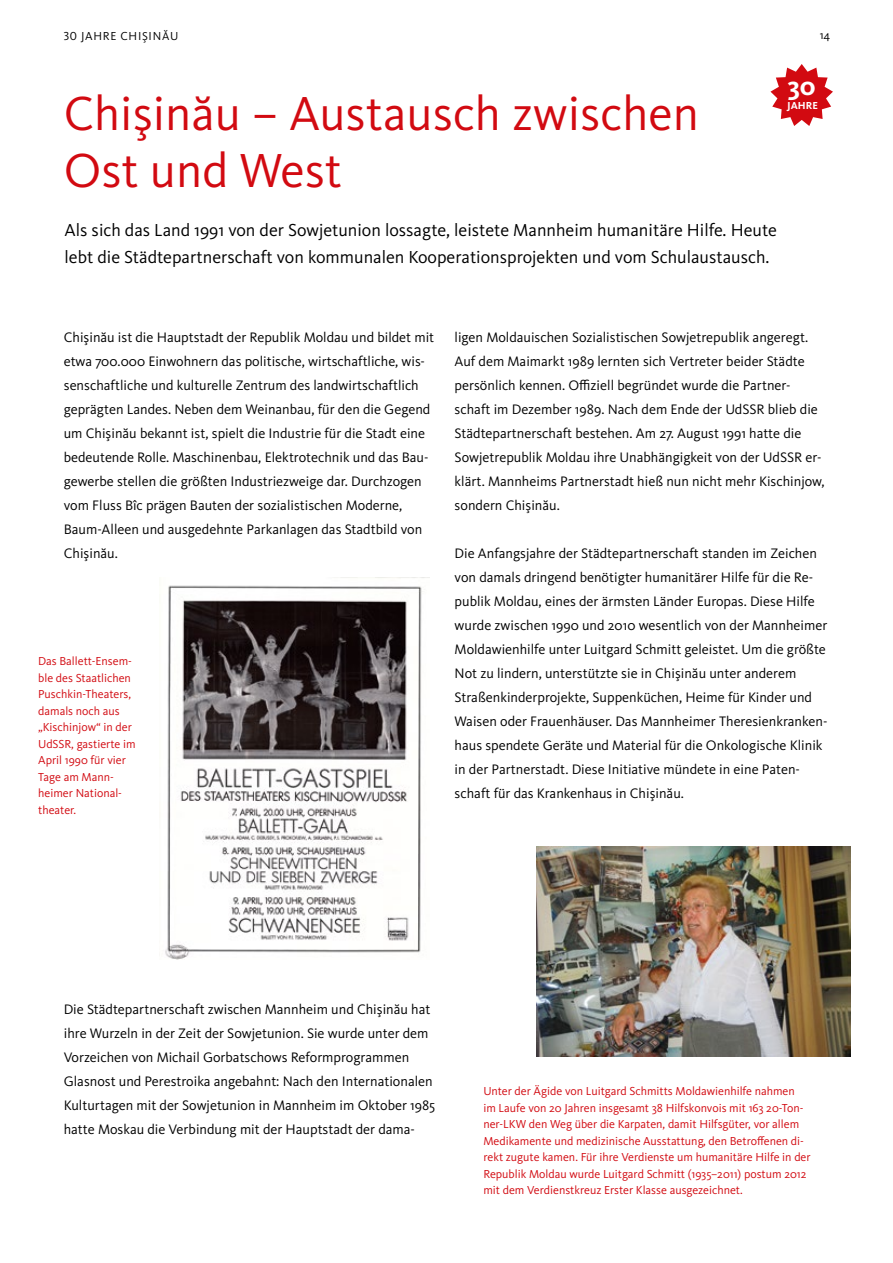
<style>
.page{position:relative;width:893px;height:1263px;background:#fff}
.page>*{position:absolute;margin:0;border:0;box-sizing:border-box;transform-origin:0 0}
.t1{font:49.5px/57px "Kievit Pro";color:#d20a11}
.t2{font:700 27px "Kievit Pro";color:#fff}
.t3{font:18px/27px "Kievit Pro";color:#000}
.t4{font:14.25px/24px "Kievit Pro";color:#000}
.t5{font:12px/16.5px "Kievit Pro";color:#d20a11}
.t6{font:12px "Kievit Pro";letter-spacing:.06em;color:#000}
.t7{font:700 10.5px "Kievit Pro";letter-spacing:.01em;color:#fff}
.s1{font-size:11.7px}
</style>
<div class="page">
<img style="left:165px;top:585px;width:257px;height:375px">
<img style="left:537px;top:846px;width:313px;height:210px">
<svg style="left:770px;top:64px;width:63px;height:62px"></svg>
<p class="t6" style="left:64px;top:29px;width:116px">30 JAHRE CHI<span class="s1">Ş</span>IN<span class="s1">Ă</span>U</p>
<p class="t6" style="left:820px;top:28px;width:12px">14</p>
<h1 class="t1" style="left:64px;top:85px;width:637px">Chişinău – Austausch zwischen<br>Ost und West</h1>
<h2 class="t2" style="left:787px;top:70px;width:30px">30</h2>
<p class="t7" style="left:787px;top:100px;width:32px">JAHRE</p>
<p class="t3" style="left:65px;top:216px;width:714px">Als sich das Land 1991 von der Sowjetunion lossagte, leistete Mannheim humanitäre Hilfe. Heute lebt die Städtepartnerschaft von kommunalen Kooperationsprojekten und vom Schulaustausch.</p>
<p class="t4" style="left:64px;top:325px;width:372px">Chişinău ist die Hauptstadt der Republik Moldau und bildet mit etwa 700.000 Einwohnern das politische, wirtschaftliche, wis&shy;senschaftliche und kulturelle Zentrum des landwirtschaftlich geprägten Landes. Neben dem Weinanbau, für den die Gegend um Chişinău bekannt ist, spielt die Industrie für die Stadt eine bedeutende Rolle. Maschinenbau, Elektrotechnik und das Bau&shy;gewerbe stellen die größten Industriezweige dar. Durchzogen vom Fluss Bîc prägen Bauten der sozialistischen Moderne, Baum-Alleen und ausgedehnte Parkanlagen das Stadtbild von Chişinău.</p>
<p class="t5" style="left:38px;top:653px;width:99px">Das Ballett-Ensem&shy;ble des Staatlichen<br>Puschkin-Theaters, damals noch aus „Kischinjow“ in der<br>UdSSR, gastierte im<br>April 1990 für vier<br>Tage am Mann&shy;heimer National&shy;theater.</p>
<p class="t4" style="left:455px;top:325px;width:371px">ligen Moldauischen Sozialistischen Sowjetrepublik angeregt.<br>Auf dem Maimarkt 1989 lernten sich Vertreter beider Städte persönlich kennen. Offiziell begründet wurde die Partner&shy;schaft im Dezember 1989. Nach dem Ende der UdSSR blieb die Städtepartnerschaft bestehen. Am 27. August 1991 hatte die Sowjetrepublik Moldau ihre Unabhängigkeit von der UdSSR er&shy;klärt. Mannheims Partnerstadt hieß nun nicht mehr Kischinjow, sondern Chişinău.</p>
<p class="t4" style="left:455px;top:541px;width:374px">Die Anfangsjahre der Städtepartnerschaft standen im Zeichen von damals dringend benötigter humanitärer Hilfe für die Re&shy;publik Moldau, eines der ärmsten Länder Europas. Diese Hilfe wurde zwischen 1990 und 2010 wesentlich von der Mannheimer Moldawienhilfe unter Luitgard Schmitt geleistet. Um die größte Not zu lindern, unterstützte sie in Chişinău unter anderem Straßenkinderprojekte, Suppenküchen, Heime für Kinder und Waisen oder Frauenhäuser. Das Mannheimer Theresienkranken&shy;haus spendete Geräte und Material für die Onkologische Klinik in der Partnerstadt. Diese Initiative mündete in eine Paten&shy;schaft für das Krankenhaus in Chişinău.</p>
<p class="t4" style="left:64px;top:997px;width:373px">Die Städtepartnerschaft zwischen Mannheim und Chişinău hat ihre Wurzeln in der Zeit der Sowjetunion. Sie wurde unter dem Vorzeichen von Michail Gorbatschows Reformprogrammen Glasnost und Perestroika angebahnt: Nach den Internationalen Kulturtagen mit der Sowjetunion in Mannheim im Oktober 1985 hatte Moskau die Verbindung mit der Hauptstadt der dama-</p>
<p class="t5" style="left:483px;top:1083px;width:329px">Unter der Ägide von Luitgard Schmitts Moldawienhilfe nahmen<br>im Laufe von 20 Jahren insgesamt 38 Hilfskonvois mit 163 20-Ton&shy;ner-LKW den Weg über die Karpaten, damit Hilfsgüter, vor allem Medikamente und medizinische Ausstattung, den Betroffenen di&shy;rekt zugute kamen. Für ihre Verdienste um humanitäre Hilfe in der Republik Moldau wurde Luitgard Schmitt (1935–2011) postum 2012 mit dem Verdienstkreuz Erster Klasse ausgezeichnet.</p>
</div>
